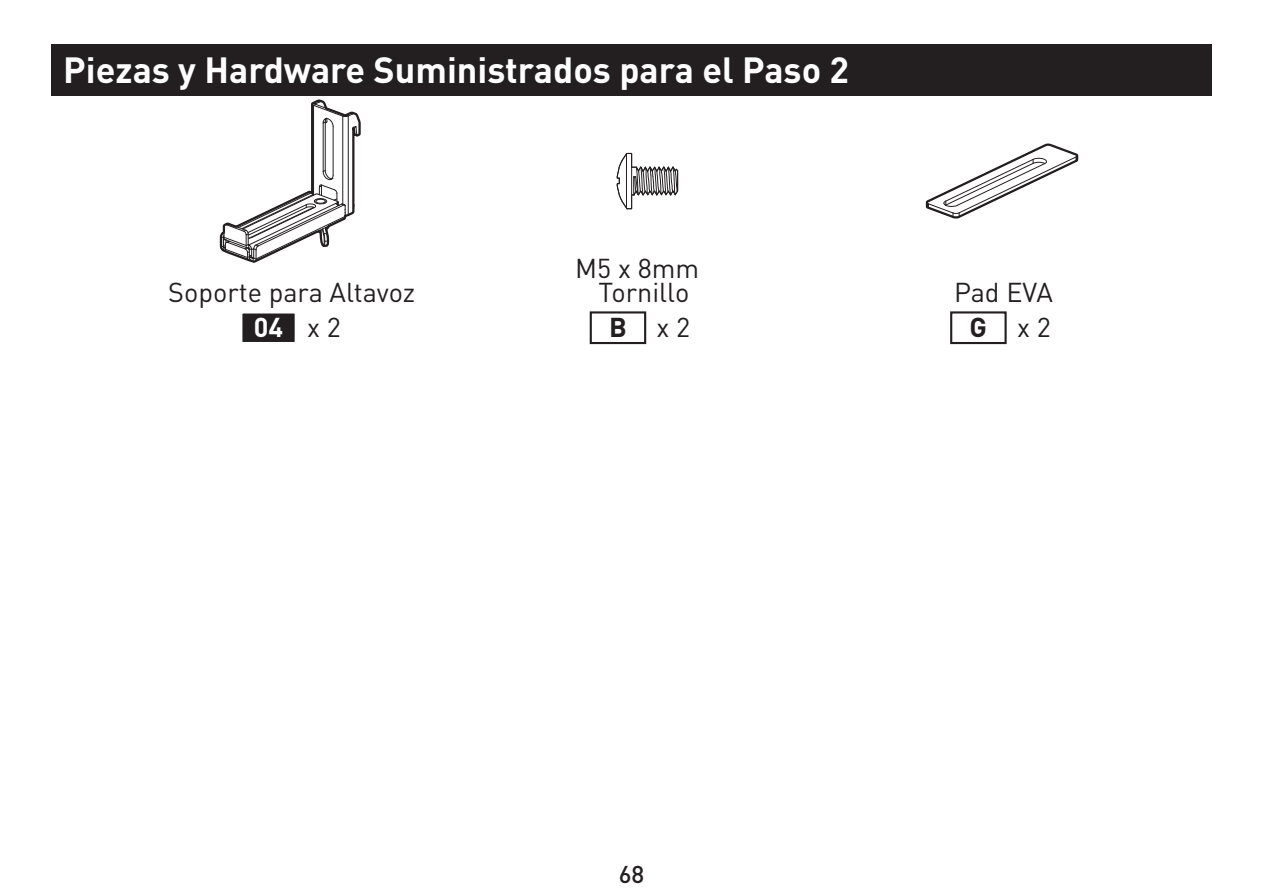
<style>
.page{position:relative;width:1263px;height:893px;background:#fff}
.page>*{position:absolute;margin:0;border:0;box-sizing:border-box;transform-origin:0 0}
.t1{font:700 36px "DIN Pro";color:#fff}
.t2{font:27px/35.4px "DIN Pro";color:#231f20;text-align:center}
.t3{font:500 24px "DIN Pro";color:#231f20}
.s1{font-weight:700;color:#fff}
.s2{font-weight:700}
</style>
<div class="page">
<div style="left:51px;top:44px;width:1161px;height:51px;background:#231f20"></div>
<div style="left:240px;top:311px;width:57px;height:33px;background:#231f20;border:2px solid #fff"></div>
<div style="left:590px;top:311px;width:56px;height:33px;background:#fff;border:2px solid #231f20"></div>
<div style="left:950px;top:311px;width:57px;height:33px;background:#fff;border:2px solid #231f20"></div>
<svg style="left:616px;top:152px;width:63px;height:58px"></svg>
<svg style="left:925px;top:143px;width:154px;height:76px"></svg>
<svg style="left:219px;top:99px;width:142px;height:164px"></svg>
<h1 class="t1" style="left:63px;top:42px;width:787px">Piezas y Hardware Suministrados para el Paso 2</h1>
<p class="t2" style="left:168px;top:273px;width:249px">Soporte para Altavoz<br><span class="s1">04</span> x 2</p>
<p class="t2" style="left:575px;top:255px;width:126px;line-height:24px">M5 x 8mm<br>Tornillo</p>
<p class="t2" style="left:609px;top:308px;width:83px"><span class="s2">B</span> x 2</p>
<p class="t2" style="left:954px;top:273px;width:100px">Pad EVA<br><span class="s2">G</span> x 2</p>
<p class="t3" style="left:619px;top:854px;width:27px">68</p>
</div>
